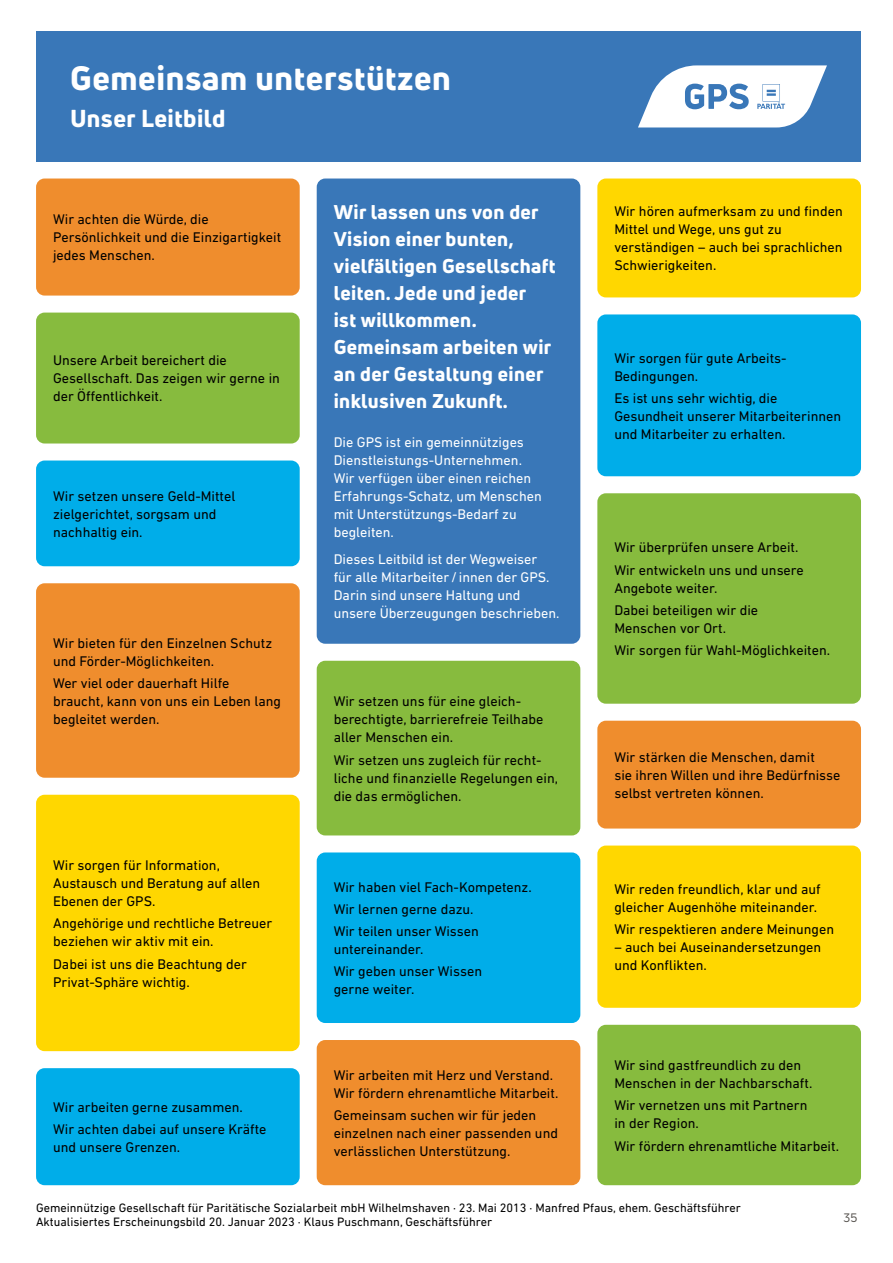
<style>
.page{position:relative;width:893px;height:1263px;background:#fff}
.page>*{position:absolute;margin:0;border:0;box-sizing:border-box;transform-origin:0 0}
.t1{font:800 33px "Uni Neue";letter-spacing:.02em;color:#fff}
.t2{font:800 24px "Uni Neue";letter-spacing:.02em;color:#fff}
.t3{font:800 19.5px/27px "Uni Neue";letter-spacing:.02em;color:#fff}
.t4{font:14.25px/18px "DIN Next LT Pro";color:#000}
.t5{font:14.25px/18px "DIN Next LT Pro";color:#fff}
.t6{font:12.3px/14.9px "DIN Next LT Pro";color:#000}
.t7{font:12px "Uni Neue";color:#55524e}
</style>
<div class="page">
<div style="left:36px;top:179px;width:264px;height:117px;background:#ef8d2d;border-radius:9px"></div>
<div style="left:317px;top:179px;width:263px;height:465px;background:#3977b8;border-radius:9px"></div>
<div style="left:36px;top:313px;width:264px;height:130px;background:#87bb3e;border-radius:9px"></div>
<div style="left:317px;top:661px;width:263px;height:174px;background:#87bb3e;border-radius:9px"></div>
<div style="left:597px;top:493px;width:264px;height:211px;background:#87bb3e;border-radius:9px"></div>
<div style="left:597px;top:1025px;width:264px;height:160px;background:#87bb3e;border-radius:9px"></div>
<div style="left:36px;top:460px;width:264px;height:106px;background:#00ade9;border-radius:9px"></div>
<div style="left:597px;top:314px;width:264px;height:162px;background:#00ade9;border-radius:9px"></div>
<div style="left:36px;top:1068px;width:264px;height:117px;background:#00ade9;border-radius:9px"></div>
<div style="left:317px;top:852px;width:263px;height:171px;background:#00ade9;border-radius:9px"></div>
<div style="left:317px;top:1040px;width:263px;height:145px;background:#ef8d2d;border-radius:9px"></div>
<div style="left:36px;top:583px;width:264px;height:195px;background:#ef8d2d;border-radius:9px"></div>
<div style="left:597px;top:721px;width:264px;height:107px;background:#ef8d2d;border-radius:9px"></div>
<div style="left:36px;top:795px;width:264px;height:256px;background:#ffd700;border-radius:9px"></div>
<div style="left:597px;top:845px;width:264px;height:163px;background:#ffd700;border-radius:9px"></div>
<div style="left:597px;top:179px;width:264px;height:118px;background:#ffd700;border-radius:9px"></div>
<div style="left:36px;top:31px;width:825px;height:130px;background:#3977b8"></div>
<svg style="left:638px;top:65px;width:189px;height:62px"></svg>
<h1 class="t1" style="left:70px;top:56px;width:382px">Gemeinsam unterstützen</h1>
<h2 class="t2" style="left:70px;top:103px;width:157px">Unser Leitbild</h2>
<p class="t4" style="left:53px;top:210px;width:230px">Wir achten die Würde, die<br>Persönlichkeit und die Einzigartigkeit jedes Menschen.</p>
<h3 class="t3" style="left:334px;top:198px;width:223px">Wir lassen uns von der<br>Vision einer bunten, vielfältigen Gesellschaft leiten. Jede und jeder<br>ist willkommen.<br>Gemeinsam arbeiten wir an der Gestaltung einer inklusiven Zukunft.</h3>
<p class="t5" style="left:334px;top:433px;width:210px">Die GPS ist ein gemeinnütziges<br>Dienstleistungs-Unternehmen.<br>Wir verfügen über einen reichen<br>Erfahrungs-Schatz, um Menschen mit Unterstützungs-Bedarf zu begleiten.</p>
<p class="t5" style="left:334px;top:550px;width:227px">Dieses Leitbild ist der Wegweiser<br>für alle Mitarbeiter / innen der GPS.<br>Darin sind unsere Haltung und unsere Überzeugungen beschrieben.</p>
<p class="t4" style="left:53px;top:351px;width:228px">Unsere Arbeit bereichert die<br>Gesellschaft. Das zeigen wir gerne in der Öffentlichkeit.</p>
<p class="t4" style="left:53px;top:487px;width:184px">Wir setzen unsere Geld-Mittel zielgerichtet, sorgsam und nachhaltig ein.</p>
<p class="t4" style="left:53px;top:634px;width:221px">Wir bieten für den Einzelnen Schutz und Förder-Möglichkeiten.</p>
<p class="t4" style="left:53px;top:674px;width:230px">Wer viel oder dauerhaft Hilfe braucht, kann von uns ein Leben lang begleitet werden.</p>
<p class="t4" style="left:53px;top:856px;width:209px">Wir sorgen für Information,<br>Austausch und Beratung auf allen<br>Ebenen der GPS.</p>
<p class="t4" style="left:53px;top:914px;width:221px">Angehörige und rechtliche Betreuer beziehen wir aktiv mit ein.</p>
<p class="t4" style="left:53px;top:954px;width:195px">Dabei ist uns die Beachtung der<br>Privat-Sphäre wichtig.</p>
<p class="t4" style="left:53px;top:1096px;width:215px;line-height:22.2px">Wir arbeiten gerne zusammen.<br>Wir achten dabei auf unsere Kräfte</p>
<p class="t4" style="left:53px;top:1138px;width:129px">und unsere Grenzen.</p>
<p class="t4" style="left:334px;top:692px;width:211px">Wir setzen uns für eine gleich&shy;berechtigte, barrierefreie Teilhabe aller Menschen ein.</p>
<p class="t4" style="left:334px;top:750px;width:226px">Wir setzen uns zugleich für recht&shy;liche und finanzielle Regelungen ein, die das ermöglichen.</p>
<p class="t4" style="left:334px;top:875px;width:200px;line-height:22.2px">Wir haben viel Fach-Kompetenz.<br>Wir lernen gerne dazu.<br>Wir teilen unser Wissen</p>
<p class="t4" style="left:334px;top:938px;width:150px;line-height:22.2px">untereinander.<br>Wir geben unser Wissen</p>
<p class="t4" style="left:334px;top:980px;width:82px">gerne weiter.</p>
<p class="t4" style="left:334px;top:1066px;width:226px">Wir arbeiten mit Herz und Verstand.<br>Wir fördern ehrenamtliche Mitarbeit.</p>
<p class="t4" style="left:334px;top:1106px;width:226px">Gemeinsam suchen wir für jeden einzelnen nach einer passenden und verlässlichen Unterstützung.</p>
<p class="t4" style="left:614px;top:202px;width:230px">Wir hören aufmerksam zu und finden<br>Mittel und Wege, uns gut zu verständigen – auch bei sprachlichen<br>Schwierigkeiten.</p>
<p class="t4" style="left:614px;top:349px;width:174px">Wir sorgen für gute Arbeits-<br>Bedingungen.</p>
<p class="t4" style="left:614px;top:389px;width:228px">Es ist uns sehr wichtig, die<br>Gesundheit unserer Mitarbeiterinnen und Mitarbeiter zu erhalten.</p>
<p class="t4" style="left:614px;top:536px;width:191px;line-height:22.2px">Wir überprüfen unsere Arbeit.<br>Wir entwickeln uns und unsere</p>
<p class="t4" style="left:614px;top:577px;width:145px;line-height:22.2px">Angebote weiter.<br>Dabei beteiligen wir die</p>
<p class="t4" style="left:614px;top:617px;width:217px;line-height:22.2px">Menschen vor Ort.<br>Wir sorgen für Wahl-Möglichkeiten.</p>
<p class="t4" style="left:614px;top:748px;width:228px">Wir stärken die Menschen, damit<br>sie ihren Willen und ihre Bedürfnisse selbst vertreten können.</p>
<p class="t4" style="left:614px;top:880px;width:208px">Wir reden freundlich, klar und auf gleicher Augenhöhe miteinander.</p>
<p class="t4" style="left:614px;top:920px;width:221px">Wir respektieren andere Meinungen</p>
<p class="t4" style="left:614px;top:938px;width:208px">– auch bei Auseinandersetzungen und Konflikten.</p>
<p class="t4" style="left:614px;top:1056px;width:199px">Wir sind gastfreundlich zu den<br>Menschen in der Nachbarschaft.</p>
<p class="t4" style="left:614px;top:1096px;width:195px">Wir vernetzen uns mit Partnern in der Region.</p>
<p class="t4" style="left:614px;top:1136px;width:226px">Wir fördern ehrenamtliche Mitarbeit.</p>
<p class="t6" style="left:36px;top:1200px;width:706px">Gemeinnützige Gesellschaft für Paritätische Sozialarbeit mbH Wilhelmshaven · 23. Mai 2013 · Manfred Pfaus, ehem. Geschäftsführer<br>Aktualisiertes Erscheinungsbild 20. Januar 2023 · Klaus Puschmann, Geschäftsführer</p>
<p class="t7" style="left:843px;top:1210px;width:16px">35</p>
</div>
